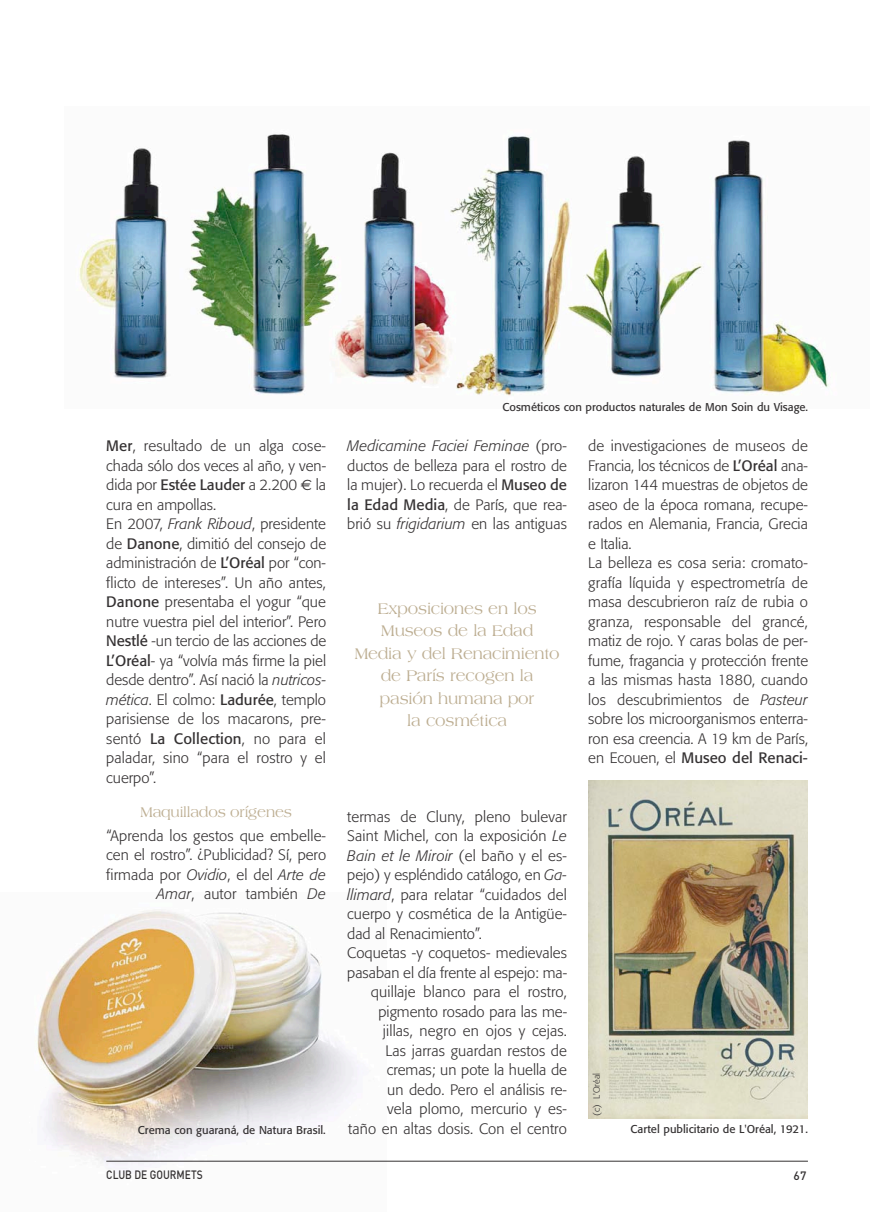
<style>
.page{position:relative;width:893px;height:1212px;background:#fff}
.page>*{position:absolute;margin:0;border:0;box-sizing:border-box;transform-origin:0 0}
.t1{font:16.5px/22.5px "Americana";letter-spacing:-.01em;color:#bdae92;text-align:center;scale:.95 1}
.t2{font:300 15px/19.5px "Formata";letter-spacing:.005em;color:#343132}
.t3{font:italic 300 15px "Formata";letter-spacing:.01em;color:#343132}
.t4{font:15px "Americana";letter-spacing:-.01em;color:#bdae92;scale:.95 1}
.t5{font:500 12px "DIN";color:#343132;scale:.85 1}
.t6{font:500 12px "DIN";color:#343132}
.t7{font:11.25px "Formata";color:#343132}
.t8{font:300 9px "Formata";color:#343132}
.s1{font-weight:400}
.s2{font-style:italic}
.s3{font-family:"Euro Sans Std";font-weight:400}
.s4{font-style:normal}
</style>
<div class="page">
<img style="left:35px;top:909px;width:351px;height:260px">
<hr style="left:106px;top:1161px;width:702px;height:1px;background:#343132">
<img style="left:79px;top:134px;width:750px;height:262px">
<img style="left:588px;top:780px;width:220px;height:338px">
<p class="t7" style="left:502px;top:400px;width:307px">Cosméticos con productos naturales de Mon Soin du Visage.</p>
<p class="t2" style="left:588px;top:436px;width:221px">de investigaciones de museos de<br>Francia, los técnicos de <span class="s1">L’Oréal</span> ana&shy;lizaron 144 muestras de objetos de aseo de la época romana, recupe&shy;rados en Alemania, Francia, Grecia e Italia.<br>La belleza es cosa seria: cromato&shy;grafía líquida y espectrometría de masa descubrieron raíz de rubia o granza, responsable del grancé, matiz de rojo. Y caras bolas de per&shy;fume, fragancia y protección frente a las mismas hasta 1880, cuando los descubrimientos de <span class="s2">Pasteur </span>sobre los microorganismos enterra&shy;ron esa creencia. A 19 km de París, en Ecouen, el <span class="s1">Museo del Renaci-</span></p>
<p class="t2" style="left:347px;top:436px;width:221px;text-align:justify"><span class="s2">Medicamine Faciei Feminae</span> (pro&shy;ductos de belleza para el rostro de la mujer). Lo recuerda el <span class="s1">Museo de la Edad Media</span>, de París, que rea&shy;brió su <span class="s2">frigidarium</span> en las antiguas</p>
<p class="t2" style="left:106px;top:436px;width:221px"><span class="s1">Mer</span>, resultado de un alga cose&shy;chada sólo dos veces al año, y ven&shy;dida por <span class="s1">Estée Lauder</span> a 2.200 <span class="s3">€</span> la cura en ampollas.<br>En 2007, <span class="s2">Frank Riboud</span>, presidente de <span class="s1">Danone</span>, dimitió del consejo de administración de <span class="s1">L’Oréal</span> por “con&shy;flicto de intereses”. Un año antes,<br><span class="s1">Danone</span> presentaba el yogur “que nutre vuestra piel del interior”. Pero<br><span class="s1">Nestlé</span> -un tercio de las acciones de<br><span class="s1">L’Oréal</span>- ya “volvía más firme la piel desde dentro”. Así nació la <span class="s2">nutricos&shy;mética</span>. El colmo: <span class="s1">Ladurée</span>, templo parisiense de los macarons, pre&shy;sentó <span class="s1">La Collection</span>, no para el paladar, sino “para el rostro y el cuerpo”.</p>
<p class="t4" style="left:140px;top:804px;width:161px">Maquillados orígenes</p>
<p class="t2" style="left:106px;top:826px;width:221px;text-align:right">“Aprenda los gestos que embelle&shy;cen el rostro”. ¿Publicidad? Sí, pero firmada por <span class="s2">Ovidio</span>, el del <span class="s2">Arte de<br>Amar</span>, autor también <span class="s2">De</span></p>
<p class="t1" style="left:355px;top:597px;width:217px">Exposiciones en los<br>Museos de la Edad<br>Media y del Renacimiento de París recogen la pasión humana por<br>la cosmética</p>
<p class="t2" style="left:347px;top:807px;width:221px">termas de Cluny, pleno bulevar</p>
<p class="t2" style="left:347px;top:826px;width:221px">Saint Michel, con la exposición <span class="s2">Le</span></p>
<p class="t3" style="left:347px;top:846px;width:221px">Bain et le Miroir <span class="s4">(el baño y el es-</span></p>
<p class="t2" style="left:347px;top:865px;width:221px">pejo) y espléndido catálogo, en <span class="s2">Ga-</span></p>
<p class="t2" style="left:347px;top:885px;width:221px"><span class="s2">llimard</span>, para relatar “cuidados del</p>
<p class="t2" style="left:347px;top:904px;width:221px">cuerpo y cosmética de la Antigüe-</p>
<p class="t2" style="left:347px;top:924px;width:136px">dad al Renacimiento”.</p>
<p class="t2" style="left:347px;top:943px;width:221px">Coquetas -y coquetos- medievales</p>
<p class="t2" style="left:347px;top:963px;width:221px">pasaban el día frente al espejo: ma-</p>
<p class="t2" style="left:371px;top:982px;width:198px">quillaje blanco para el rostro,</p>
<p class="t2" style="left:378px;top:1002px;width:190px">pigmento rosado para las me-</p>
<p class="t2" style="left:383px;top:1021px;width:186px">jillas, negro en ojos y cejas.</p>
<p class="t2" style="left:386px;top:1041px;width:183px">Las jarras guardan restos de</p>
<p class="t2" style="left:387px;top:1060px;width:182px">cremas; un pote la huella de</p>
<p class="t2" style="left:387px;top:1080px;width:181px">un dedo. Pero el análisis re-</p>
<p class="t2" style="left:387px;top:1099px;width:181px">vela plomo, mercurio y es-</p>
<p class="t2" style="left:348px;top:1119px;width:220px">taño en altas dosis. Con el centro</p>
<p class="t8" style="left:591px;top:1116px;width:44px;rotate:-90deg">(c) L'Oréal</p>
<p class="t7" style="left:138px;top:1123px;width:189px">Crema con guaraná, de Natura Brasil.</p>
<p class="t7" style="left:630px;top:1122px;width:179px">Cartel publicitario de L'Oréal, 1921.</p>
<p class="t5" style="left:106px;top:1167px;width:115px">CLUB DE GOURMETS</p>
<p class="t6" style="left:794px;top:1168px;width:14px">67</p>
</div>
